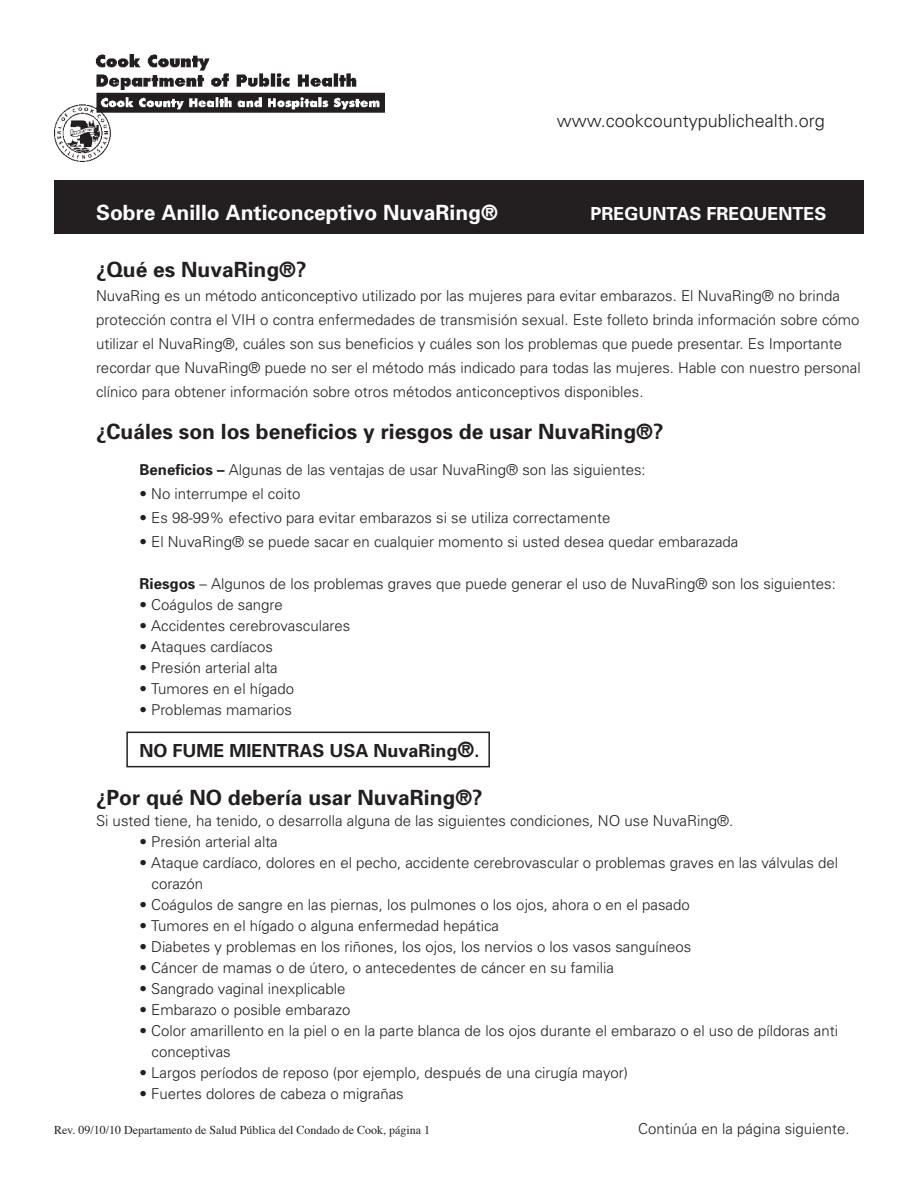
<style>
.page{position:relative;width:918px;height:1188px;background:#fff}
.page>*{position:absolute;margin:0;border:0;box-sizing:border-box;transform-origin:0 0}
.t1{font:700 21px "Univers";color:#231f20}
.t2{font:700 21px "Univers";color:#fff}
.t3{font:300 18px "Univers";color:#231f20}
.t4{font:700 18px "Univers";color:#231f20}
.t5{font:700 18px "Univers";color:#fff}
.t6{font:300 15px/24px "Univers";color:#231f20}
.t7{font:12px "Times";color:#231f20}
.s1{font-weight:700}
.s2{font-size:21px}
</style>
<div class="page">
<img style="left:54px;top:54px;width:331px;height:107px">
<div style="left:54px;top:181px;width:810px;height:53px;background:#231f20"></div>
<div style="left:126px;top:732px;width:364px;height:35px;border:2px solid #231f20"></div>
<p class="t3" style="left:557px;top:110px;width:270px">www.cookcountypublichealth.org</p>
<h1 class="t2" style="left:96px;top:199px;width:403px">Sobre Anillo Anticonceptivo NuvaRing®</h1>
<p class="t5" style="left:591px;top:202px;width:238px">PREGUNTAS FREQUENTES</p>
<h1 class="t1" style="left:96px;top:256px;width:212px">¿Qué es NuvaRing®?</h1>
<p class="t6" style="left:96px;top:283px;width:766px">NuvaRing es un método anticonceptivo utilizado por las mujeres para evitar embarazos. El NuvaRing® no brinda protección contra el VIH o contra enfermedades de transmisión sexual. Este folleto brinda información sobre cómo utilizar el NuvaRing®, cuáles son sus beneficios y cuáles son los problemas que puede presentar. Es Importante recordar que NuvaRing® puede no ser el método más indicado para todas las mujeres. Hable con nuestro personal clínico para obtener información sobre otros métodos anticonceptivos disponibles.</p>
<h1 class="t1" style="left:96px;top:418px;width:569px">¿Cuáles son los beneficios y riesgos de usar NuvaRing®?</h1>
<p class="t6" style="left:140px;top:457px;width:508px"><span class="s1">Beneficios –</span> Algunas de las ventajas de usar NuvaRing® son las siguientes:</p>
<p class="t6" style="left:140px;top:481px;width:162px">• No interrumpe el coito</p>
<p class="t6" style="left:140px;top:505px;width:472px">• Es 98-99% efectivo para evitar embarazos si se utiliza correctamente</p>
<p class="t6" style="left:140px;top:529px;width:600px">• El NuvaRing® se puede sacar en cualquier momento si usted desea quedar embarazada</p>
<p class="t6" style="left:140px;top:571px;width:698px"><span class="s1">Riesgos</span> – Algunos de los problemas graves que puede generar el uso de NuvaRing® son los siguientes:</p>
<p class="t6" style="left:139px;top:592px;width:145px">• Coágulos de sangre</p>
<p class="t6" style="left:139px;top:613px;width:212px">• Accidentes cerebrovasculares</p>
<p class="t6" style="left:139px;top:634px;width:135px">• Ataques cardíacos</p>
<p class="t6" style="left:139px;top:655px;width:140px">• Presión arterial alta</p>
<p class="t6" style="left:139px;top:676px;width:156px">• Tumores en el hígado</p>
<p class="t6" style="left:139px;top:697px;width:154px">• Problemas mamarios</p>
<p class="t4" style="left:140px;top:739px;width:341px">NO FUME MIENTRAS USA NuvaRing<span class="s2">®</span>.</p>
<h1 class="t1" style="left:96px;top:784px;width:388px">¿Por qué NO debería usar NuvaRing®?</h1>
<p class="t6" style="left:96px;top:808px;width:639px">Si usted tiene, ha tenido, o desarrolla alguna de las siguientes condiciones, NO use NuvaRing®.</p>
<p class="t6" style="left:140px;top:829px;width:140px">• Presión arterial alta</p>
<p class="t6" style="left:152px;top:851px;width:688px;line-height:21px;text-indent:-12px">• Ataque cardíaco, dolores en el pecho, accidente cerebrovascular o problemas graves en las válvulas del corazón</p>
<p class="t6" style="left:140px;top:892px;width:552px">• Coágulos de sangre en las piernas, los pulmones o los ojos, ahora o en el pasado</p>
<p class="t6" style="left:140px;top:913px;width:361px">• Tumores en el hígado o alguna enfermedad hepática</p>
<p class="t6" style="left:140px;top:934px;width:553px">• Diabetes y problemas en los riñones, los ojos, los nervios o los vasos sanguíneos</p>
<p class="t6" style="left:140px;top:955px;width:476px">• Cáncer de mamas o de útero, o antecedentes de cáncer en su familia</p>
<p class="t6" style="left:140px;top:976px;width:207px">• Sangrado vaginal inexplicable</p>
<p class="t6" style="left:140px;top:997px;width:212px">• Embarazo o posible embarazo</p>
<p class="t6" style="left:152px;top:1019px;width:688px;line-height:21px;text-indent:-12px">• Color amarillento en la piel o en la parte blanca de los ojos durante el embarazo o el uso de píldoras anti conceptivas</p>
<p class="t6" style="left:140px;top:1060px;width:490px">• Largos períodos de reposo (por ejemplo, después de una cirugía mayor)</p>
<p class="t6" style="left:140px;top:1081px;width:266px">• Fuertes dolores de cabeza o migrañas</p>
<p class="t6" style="left:638px;top:1116px;width:213px">Continúa en la página siguiente.</p>
<p class="t7" style="left:54px;top:1118px;width:378px">Rev. 09/10/10 Departamento de Salud Pública del Condado de Cook, página 1</p>
</div>
